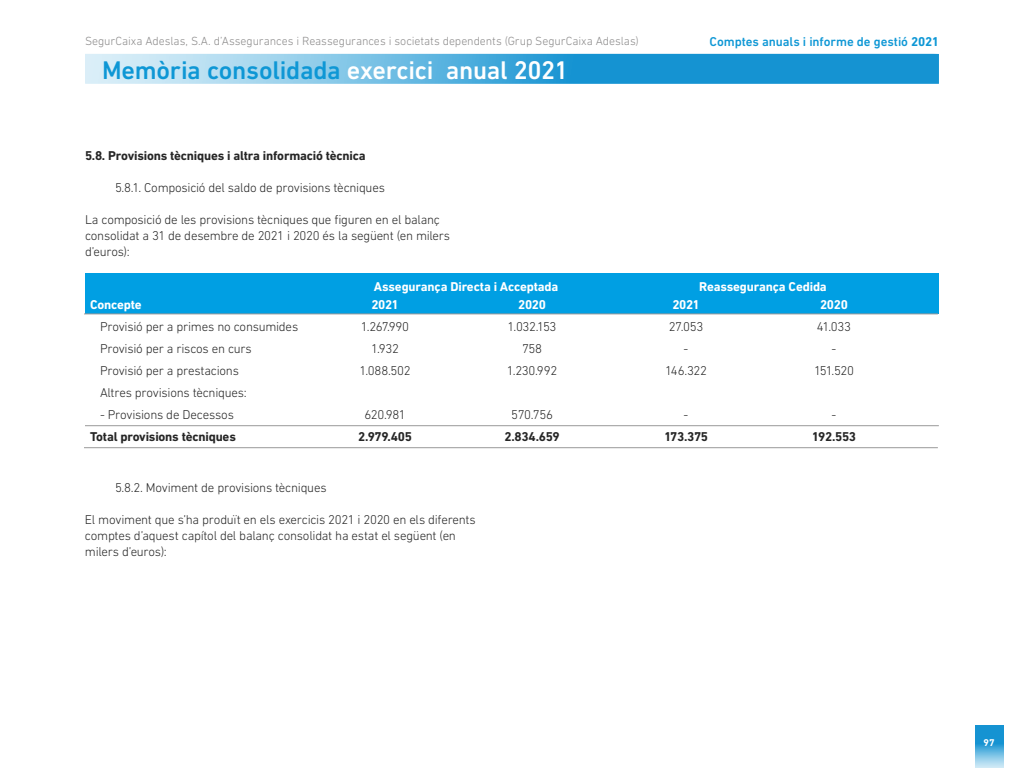
<style>
.page{position:relative;width:1024px;height:768px;background:#fff}
.page>*{position:absolute;margin:0;border:0;box-sizing:border-box;transform-origin:0 0}
.t1{font:500 26px "DIN Next LT Pro";letter-spacing:-.01em;color:#0e97d5}
.t2{font:300 13px/16px "DIN Next LT Pro";letter-spacing:-.02em;color:#262626}
.t3{font:700 13px "DIN Next LT Pro";letter-spacing:-.015em;color:#262626}
.t4{font:700 13px "DIN Next LT Pro";letter-spacing:-.015em;color:#fff}
.t5{font:500 13px "DIN Next LT Pro";letter-spacing:-.005em;color:#0e97d5}
.t6{font:300 12px "DIN Next LT Pro";letter-spacing:-.005em;color:#8c8b8b}
.t7{font:700 10px "DIN Next LT Pro";color:#fff}
.s1{font-weight:700}
.s2{color:#fff}
</style>
<div class="page">
<svg style="left:85px;top:54px;width:854px;height:30px;background:#56b1de"></svg>
<img style="left:975px;top:725px;width:28px;height:43px">
<div style="left:85px;top:274px;width:854px;height:40px;background:#009fe3"></div>
<hr style="left:84px;top:448px;width:854px;height:1px;background:#999">
<hr style="left:84px;top:314px;width:854px;height:1px;background:#999">
<hr style="left:85px;top:426px;width:854px;height:1px;background:#999">
<p class="t6" style="left:85px;top:34px;width:555px">SegurCaixa Adeslas, S.A. d’Assegurances i Reassegurances i societats dependents (Grup SegurCaixa Adeslas)</p>
<p class="t5" style="left:710px;top:34px;width:231px">Comptes anuals i informe de gestió <span class="s1">2021</span></p>
<h1 class="t1" style="left:102px;top:55px;width:468px">Memòria consolidada <span class="s2">exercici anual 2021</span></h1>
<p class="t3" style="left:85px;top:148px;width:282px">5.8. Provisions tècniques i altra informació tècnica</p>
<p class="t2" style="left:115px;top:179px;width:272px">5.8.1. Composició del saldo de provisions tècniques</p>
<p class="t2" style="left:85px;top:211px;width:367px">La composició de les provisions tècniques que figuren en el balanç consolidat a 31 de desembre de 2021 i 2020 és la següent (en milers d’euros):</p>
<p class="t4" style="left:374px;top:279px;width:186px">Assegurança Directa i Acceptada</p>
<p class="t4" style="left:699px;top:279px;width:129px">Reassegurança Cedida</p>
<p class="t4" style="left:90px;top:297px;width:53px">Concepte</p>
<p class="t4" style="left:371px;top:297px;width:29px">2021</p>
<p class="t4" style="left:518px;top:297px;width:29px">2020</p>
<p class="t4" style="left:672px;top:297px;width:29px">2021</p>
<p class="t4" style="left:820px;top:297px;width:29px">2020</p>
<p class="t2" style="left:100px;top:318px;width:200px">Provisió per a primes no consumides</p>
<p class="t2" style="left:361px;top:318px;width:50px">1.267.990</p>
<p class="t2" style="left:508px;top:318px;width:50px">1.032.153</p>
<p class="t2" style="left:669px;top:318px;width:36px">27.053</p>
<p class="t2" style="left:817px;top:318px;width:36px">41.033</p>
<p class="t2" style="left:100px;top:340px;width:153px">Provisió per a riscos en curs</p>
<p class="t2" style="left:371px;top:340px;width:29px">1.932</p>
<p class="t2" style="left:522px;top:340px;width:22px">758</p>
<p class="t2" style="left:684px;top:340px;width:6px">-</p>
<p class="t2" style="left:832px;top:340px;width:6px">-</p>
<p class="t2" style="left:100px;top:362px;width:140px">Provisió per a prestacions</p>
<p class="t2" style="left:360px;top:362px;width:53px">1.088.502</p>
<p class="t2" style="left:507px;top:362px;width:52px">1.230.992</p>
<p class="t2" style="left:665px;top:362px;width:43px">146.322</p>
<p class="t2" style="left:814px;top:362px;width:41px">151.520</p>
<p class="t2" style="left:100px;top:384px;width:148px">Altres provisions tècniques:</p>
<p class="t2" style="left:100px;top:406px;width:135px">- Provisions de Decessos</p>
<p class="t2" style="left:365px;top:406px;width:43px">620.981</p>
<p class="t2" style="left:511px;top:406px;width:43px">570.756</p>
<p class="t2" style="left:684px;top:406px;width:6px">-</p>
<p class="t2" style="left:832px;top:406px;width:6px">-</p>
<p class="t3" style="left:90px;top:429px;width:147px">Total provisions tècniques</p>
<p class="t3" style="left:358px;top:429px;width:56px">2.979.405</p>
<p class="t3" style="left:504px;top:429px;width:57px">2.834.659</p>
<p class="t3" style="left:664px;top:429px;width:45px">173.375</p>
<p class="t3" style="left:812px;top:429px;width:46px">192.553</p>
<p class="t2" style="left:115px;top:479px;width:213px">5.8.2. Moviment de provisions tècniques</p>
<p class="t2" style="left:85px;top:511px;width:392px">El moviment que s’ha produït en els exercicis 2021 i 2020 en els diferents comptes d’aquest capítol del balanç consolidat ha estat el següent (en milers d’euros):</p>
<p class="t7" style="left:984px;top:737px;width:13px">97</p>
</div>
